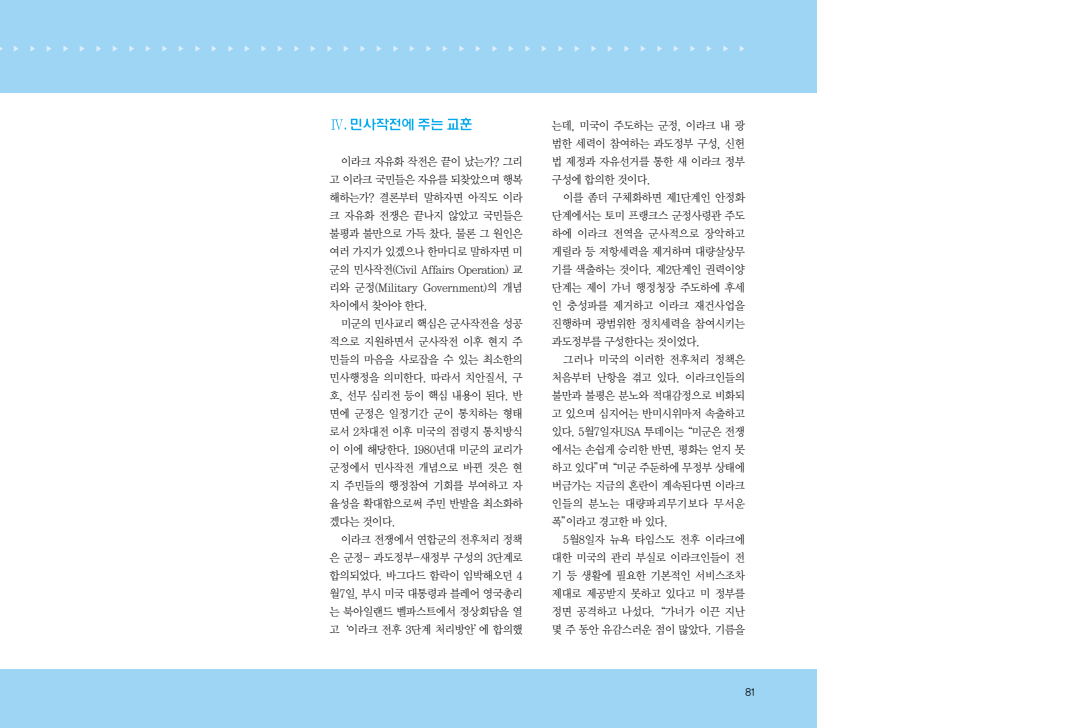
<style>
.page{position:relative;width:1065px;height:728px;background:#fff}
.page>*{position:absolute;margin:0;border:0;box-sizing:border-box;transform-origin:0 0}
.t1{font:11.5px/18px "Y Mj O12";letter-spacing:-.095em;color:#000;text-align:justify;scale:.95 1}
.t2{font:10px "YGO12";color:#000;scale:.95 1}
.t3{font:8px "YGO12";color:#dceffc;scale:.9 1}
</style>
<div class="page">
<div style="left:0;top:0;width:817px;height:728px;background:#9ed5f5"></div>
<div style="left:0;top:93px;width:825px;height:576px;background:#fff"></div>
<img style="left:331px;top:118px;width:83px;height:13px">
<img style="left:418px;top:118px;width:25px;height:13px">
<img style="left:447px;top:117px;width:25px;height:14px">
<p class="t3" style="left:13px;top:45px;width:816px">▶▶▶▶▶▶▶▶▶▶▶▶▶▶▶▶▶▶▶▶▶▶▶▶▶▶▶▶▶▶▶▶▶▶▶▶▶▶▶▶▶▶▶▶▶</p>
<p class="t1" style="left:329px;top:153px;width:206px;text-indent:11px">이라크 자유화 작전은 끝이 났는가? 그리 고 이라크 국민들은 자유를 되찾았으며 행복 해하는가? 결론부터 말하자면 아직도 이라 크 자유화 전쟁은 끝나지 않았고 국민들은 불평과 불만으로 가득 찼다. 물론 그 원인은 여러 가지가 있겠으나 한마디로 말하자면 미 군의 민사작전(Civil Affairs Operation) 교 리와 군정(Military Government)의 개념 차이에서 찾아야 한다.</p>
<p class="t1" style="left:329px;top:315px;width:206px;text-indent:11px">미군의 민사교리 핵심은 군사작전을 성공 적으로 지원하면서 군사작전 이후 현지 주 민들의 마음을 사로잡을 수 있는 최소한의 민사행정을 의미한다. 따라서 치안질서, 구 호, 선무 심리전 등이 핵심 내용이 된다. 반 면에 군정은 일정기간 군이 통치하는 형태 로서 2차대전 이후 미국의 점령지 통치방식 이 이에 해당한다. 1980년대 미군의 교리가 군정에서 민사작전 개념으로 바뀐 것은 현 지 주민들의 행정참여 기회를 부여하고 자 율성을 확대함으로써 주민 반발을 최소화하 겠다는 것이다.</p>
<p class="t1" style="left:329px;top:531px;width:206px;text-indent:11px">이라크 전쟁에서 연합군의 전후처리 정책 은 군정- 과도정부-새정부 구성의 3단계로 합의되었다. 바그다드 함락이 임박해오던 4 월7일, 부시 미국 대통령과 블레어 영국총리 는 북아일랜드 벨파스트에서 정상회담을 열 고‘이라크 전후 3단계 처리방안’에 합의했</p>
<p class="t1" style="left:551px;top:117px;width:206px">는데, 미국이 주도하는 군정, 이라크 내 광 범한 세력이 참여하는 과도정부 구성, 신헌 법 제정과 자유선거를 통한 새 이라크 정부 구성에 합의한 것이다.</p>
<p class="t1" style="left:551px;top:189px;width:206px;text-indent:11px">이를 좀더 구체화하면 제1단계인 안정화 단계에서는 토미 프랭크스 군정사령관 주도 하에 이라크 전역을 군사적으로 장악하고 게릴라 등 저항세력을 제거하며 대량살상무 기를 색출하는 것이다. 제2단계인 권력이양 단계는 제이 가너 행정청장 주도하에 후세 인 충성파를 제거하고 이라크 재건사업을 진행하며 광범위한 정치세력을 참여시키는 과도정부를 구성한다는 것이었다.</p>
<p class="t1" style="left:551px;top:351px;width:206px;text-indent:11px">그러나 미국의 이러한 전후처리 정책은 처음부터 난항을 겪고 있다. 이라크인들의 불만과 불평은 분노와 적대감정으로 비화되 고 있으며 심지어는 반미시위마저 속출하고 있다. 5월7일자USA 투데이는“미군은 전쟁 에서는 손쉽게 승리한 반면, 평화는 얻지 못 하고 있다”며“미군 주둔하에 무정부 상태에 버금가는 지금의 혼란이 계속된다면 이라크 인들의 분노는 대량파괴무기보다 무서운 폭”이라고 경고한 바 있다.</p>
<p class="t1" style="left:551px;top:531px;width:206px;text-indent:11px">5월8일자 뉴욕 타임스도 전후 이라크에 대한 미국의 관리 부실로 이라크인들이 전 기 등 생활에 필요한 기본적인 서비스조차 제대로 제공받지 못하고 있다고 미 정부를 정면 공격하고 나섰다. “가너가 이끈 지난 몇 주 동안 유감스러운 점이 많았다. 기름을</p>
<p class="t2" style="left:745px;top:687px;width:12px">81</p>
</div>
